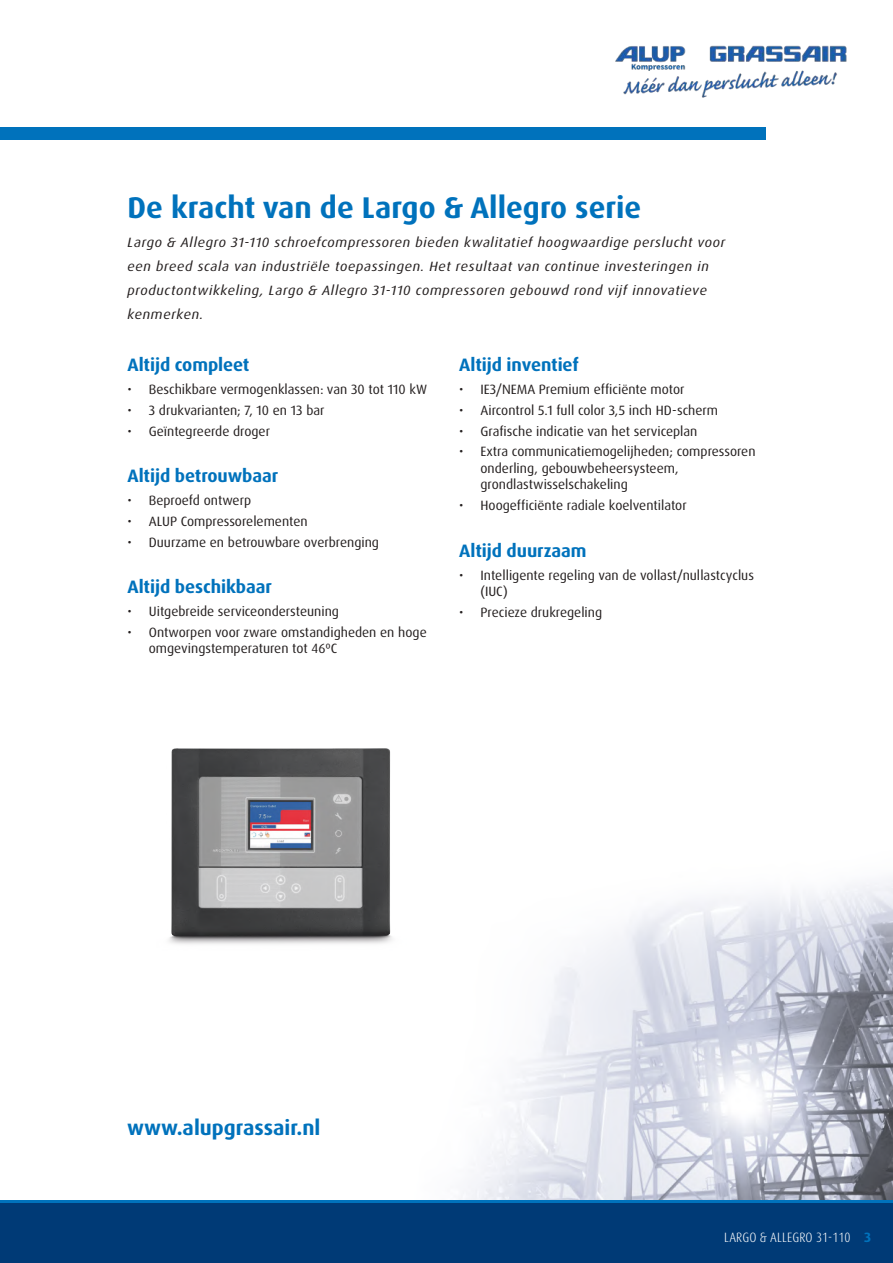
<style>
.page{position:relative;width:893px;height:1263px;background:#fff}
.page>*{position:absolute;margin:0;border:0;box-sizing:border-box;transform-origin:0 0}
.t1{font:700 30px "Dax Pro";color:#0072bc}
.t2{font:700 21px "Dax Pro";color:#0072bc}
.t3{font:700 18px "Dax Pro";letter-spacing:-.005em;color:#0072bc}
.t4{font:13.5px/16.5px "Dax Pro";color:#241f1f}
.t5{font:italic 13.5px/24px "Dax Pro";letter-spacing:.04em;color:#241f1f;scale:1.05 1}
.t6{font:300 condensed 13.5px "Dax Pro";letter-spacing:.01em;color:#fff}
.s1{font-weight:700;font-stretch:normal;color:#0072bc}
</style>
<div class="page">
<img style="left:463px;top:879px;width:430px;height:321px">
<div style="left:0;top:1202px;width:893px;height:61px;background:#003a76"></div>
<hr style="left:0;top:1200px;width:893px;height:3px;background:#0072bc">
<img style="left:169px;top:748px;width:223px;height:196px">
<div style="left:0;top:128px;width:765px;height:12px;background:#0072bc"></div>
<img style="left:614px;top:45px;width:233px;height:95px">
<h1 class="t1" style="left:128px;top:189px;width:515px">De kracht van de Largo &amp; Allegro serie</h1>
<p class="t5" style="left:128px;top:230px;width:571px">Largo &amp; Allegro 31-110 schroefcompressoren bieden kwalitatief hoogwaardige perslucht voor een breed scala van industriële toepassingen. Het resultaat van continue investeringen in productontwikkeling, Largo &amp; Allegro 31-110 compressoren gebouwd rond vijf innovatieve kenmerken.</p>
<h3 class="t3" style="left:128px;top:353px;width:123px">Altijd compleet</h3>
<p class="t4" style="left:128px;top:381px;width:301px">• Beschikbare vermogenklassen: van 30 tot 110 kW</p>
<p class="t4" style="left:128px;top:402px;width:199px">• 3 drukvarianten; 7, 10 en 13 bar</p>
<p class="t4" style="left:128px;top:423px;width:144px">• Geïntegreerde droger</p>
<h3 class="t3" style="left:128px;top:464px;width:152px">Altijd betrouwbaar</h3>
<p class="t4" style="left:128px;top:492px;width:125px">• Beproefd ontwerp</p>
<p class="t4" style="left:128px;top:513px;width:182px">• ALUP Compressorelementen</p>
<p class="t4" style="left:128px;top:534px;width:253px">• Duurzame en betrouwbare overbrenging</p>
<h3 class="t3" style="left:128px;top:575px;width:146px">Altijd beschikbaar</h3>
<p class="t4" style="left:128px;top:603px;width:213px">• Uitgebreide serviceondersteuning</p>
<p class="t4" style="left:149px;top:624px;width:279px;text-indent:-21px">• Ontworpen voor zware omstandigheden en hoge omgevingstemperaturen tot 46ºC</p>
<h3 class="t3" style="left:459px;top:353px;width:121px">Altijd inventief</h3>
<p class="t4" style="left:459px;top:381px;width:227px">• IE3/NEMA Premium efficiënte motor</p>
<p class="t4" style="left:459px;top:402px;width:260px">• Aircontrol 5.1 full color 3,5 inch HD-scherm</p>
<p class="t4" style="left:459px;top:423px;width:240px">• Grafische indicatie van het serviceplan</p>
<p class="t4" style="left:480px;top:444px;width:277px;text-indent:-21px">• Extra communicatiemogelijheden; compressoren onderling, gebouwbeheersysteem, grondlastwisselschakeling</p>
<p class="t4" style="left:459px;top:497px;width:229px">• Hoogefficiënte radiale koelventilator</p>
<h3 class="t3" style="left:459px;top:539px;width:129px">Altijd duurzaam</h3>
<p class="t4" style="left:480px;top:567px;width:275px;text-indent:-21px">• Intelligente regeling van de vollast/nullastcyclus (IUC)</p>
<p class="t4" style="left:459px;top:604px;width:144px">• Precieze drukregeling</p>
<h2 class="t2" style="left:127px;top:1114px;width:195px">www.alupgrassair.nl</h2>
<p class="t6" style="left:724px;top:1228px;width:148px">LARGO &amp; ALLEGRO 31-110 <span class="s1">3</span></p>
</div>
